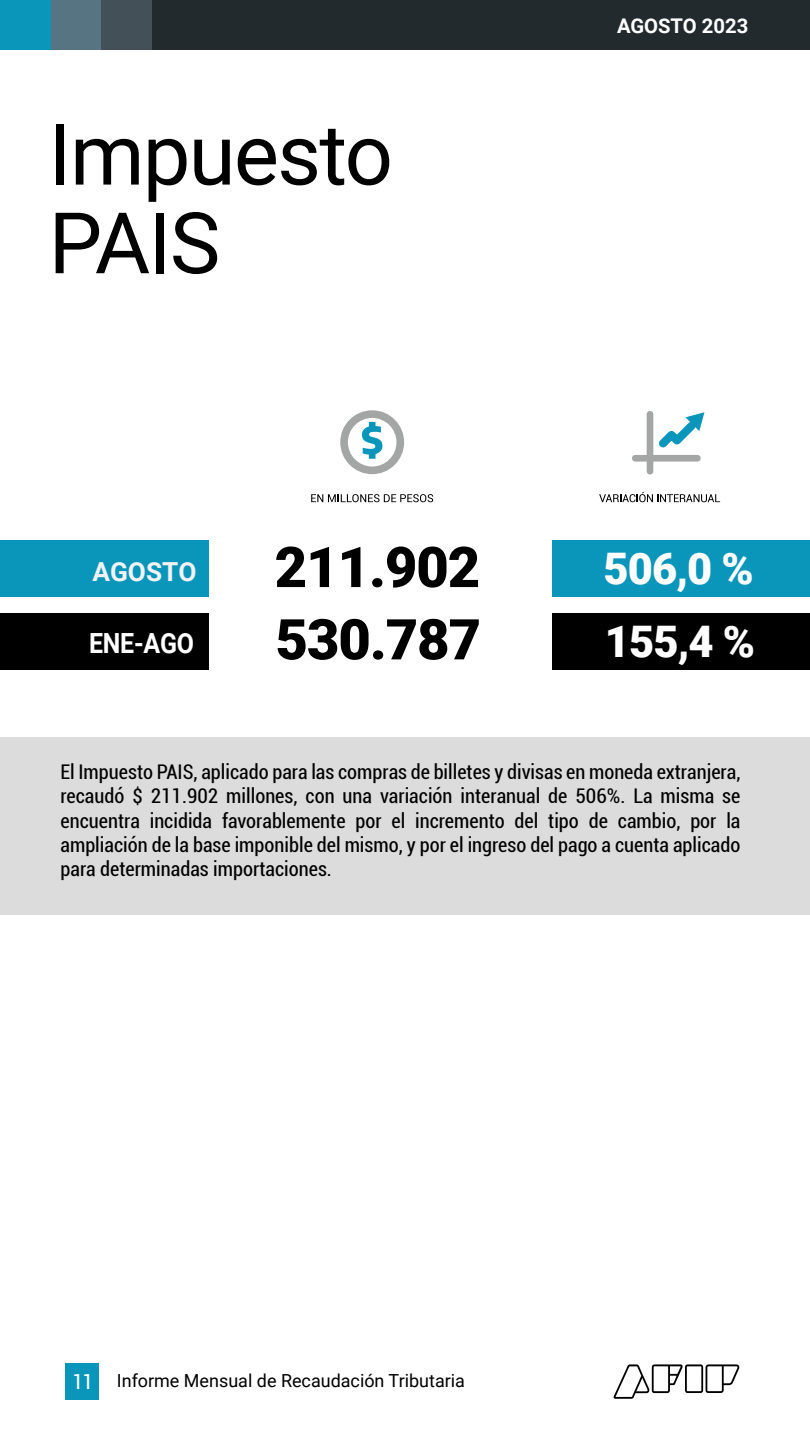
<style>
.page{position:relative;width:810px;height:1440px;background:#fff}
.page>*{position:absolute;margin:0;border:0;box-sizing:border-box;transform-origin:0 0}
.t1{font:84.97px/88.7px "Roboto";letter-spacing:-.02em;color:#000}
.t2{font:900 56.25px "Roboto";letter-spacing:-.02em;color:#000}
.t3{font:900 43.5px "Roboto";letter-spacing:-.02em;color:#fff}
.t4{font:700 27.75px "Roboto";letter-spacing:-.01em;color:#fff;scale:.9 1}
.t5{font:700 26.25px "Roboto";color:#f2f2f2}
.t6{font:condensed 20.25px/24.3px "Roboto";color:#000;text-align:justify}
.t7{font:700 20.25px "Roboto";color:#fff}
.t8{font:18px "Roboto";color:#000}
.s1{font-stretch:condensed;font-size:20.55px;color:#fff}
</style>
<div class="page">
<div style="left:0;top:737px;width:809px;height:178px;background:#dcdcdc"></div>
<div style="left:66px;top:1363px;width:33px;height:37px;background:#0a96ba"></div>
<div style="left:0;top:541px;width:209px;height:56px;background:#0a96ba"></div>
<div style="left:553px;top:541px;width:257px;height:56px;background:#0a96ba"></div>
<div style="left:151px;top:0;width:659px;height:50px;background:#222a2e"></div>
<div style="left:50px;top:0;width:51px;height:50px;background:#567482"></div>
<div style="left:101px;top:0;width:51px;height:50px;background:#435057"></div>
<div style="left:0;top:0;width:50px;height:50px;background:#0a96ba"></div>
<div style="left:0;top:614px;width:209px;height:56px;background:#000"></div>
<div style="left:553px;top:614px;width:257px;height:56px;background:#000"></div>
<svg style="left:311px;top:494px;width:122px;height:8px"></svg>
<div style="left:340px;top:410px;width:64px;height:64px;border:8px solid #a4a5a5;border-radius:50%"></div>
<svg style="left:362px;top:422px;width:20px;height:37px"></svg>
<svg style="left:599px;top:492px;width:121px;height:10px"></svg>
<div style="left:647px;top:414px;width:6px;height:57px;background:#a4a5a5"></div>
<div style="left:635px;top:455px;width:62px;height:7px;background:#a4a5a5"></div>
<svg style="left:651px;top:412px;width:53px;height:43px"></svg>
<svg style="left:614px;top:1364px;width:125px;height:35px"></svg>
<h1 class="t1" style="left:49px;top:107px;width:346px">Impuesto<br>PAIS</h1>
<p class="t7" style="left:617px;top:12px;width:133px">AGOSTO 2023</p>
<p class="t5" style="left:92px;top:553px;width:106px">AGOSTO</p>
<h3 class="t4" style="left:89px;top:624px;width:118px">ENE-AGO</h3>
<h2 class="t2" style="left:275px;top:528px;width:207px">211.902</h2>
<h3 class="t3" style="left:604px;top:539px;width:152px">506,0 %</h3>
<h2 class="t2" style="left:275px;top:600px;width:207px">530.787</h2>
<h3 class="t3" style="left:605px;top:611px;width:152px">155,4 %</h3>
<p class="t6" style="left:60px;top:759px;width:682px">El Impuesto PAIS, aplicado para las compras de billetes y divisas en moneda extranjera, recaudó $ 211.902 millones, con una variación interanual de 506%. La misma se encuentra incidida favorablemente por el incremento del tipo de cambio, por la ampliación de la base imponible del mismo, y por el ingreso del pago a cuenta aplicado para determinadas importaciones.</p>
<p class="t8" style="left:72px;top:1368px;width:394px"><span class="s1">11</span> Informe Mensual de Recaudación Tributaria</p>
</div>
